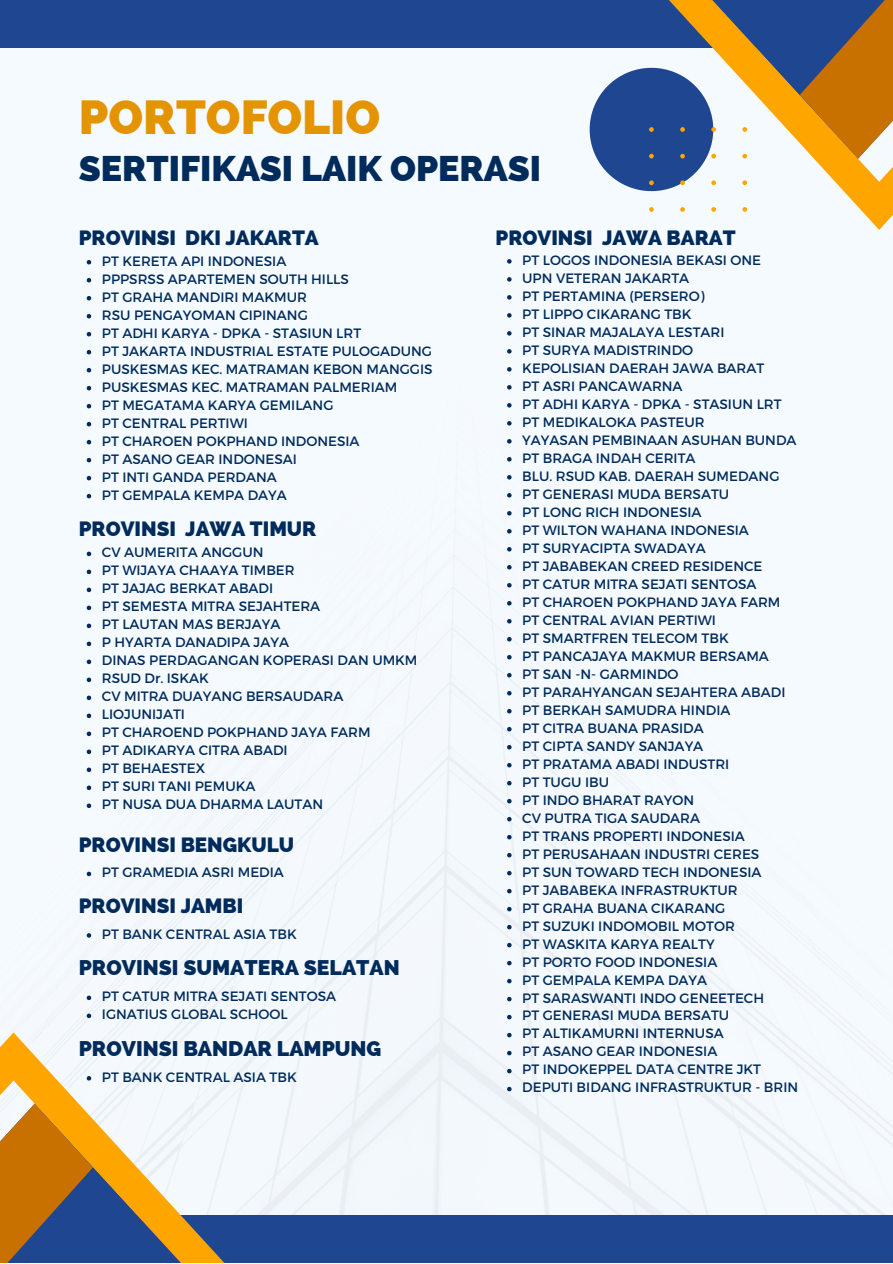
<style>
.page{position:relative;width:893px;height:1264px;background:#fff}
.page>*{position:absolute;margin:0;border:0;box-sizing:border-box;transform-origin:0 0}
.t1{font:800 47.85px "Raleway";color:#e49401}
.t2{font:800 35.7px "Raleway";color:#002b5b}
.t3{font:800 21.15px "Raleway";color:#002b5b}
.t4{font:800 20.7px "Raleway";color:#002b5b}
.t5{font:13.5px/18px "Montserrat";color:#002b5b}
</style>
<div class="page">
<div style="left:0;top:47px;width:892px;height:1168px;background:#f5fafe"></div>
<div style="left:0;top:0;width:892px;height:47px;background:#1f4690"></div>
<svg style="left:622px;top:191px;width:270px;height:39px;fill:#f5faff"></svg>
<svg style="left:649px;top:207px;width:4px;height:5px"></svg>
<svg style="left:680px;top:207px;width:5px;height:5px"></svg>
<svg style="left:711px;top:207px;width:5px;height:5px"></svg>
<svg style="left:589px;top:0;width:303px;height:191px"></svg>
<svg style="left:742px;top:207px;width:5px;height:5px"></svg>
<div style="left:0;top:1215px;width:892px;height:47px;background:#1f4690"></div>
<svg style="left:0;top:1032px;width:271px;height:230px"></svg>
<svg style="left:507px;top:259px;width:4px;height:5px"></svg>
<svg style="left:507px;top:277px;width:4px;height:4px"></svg>
<svg style="left:507px;top:295px;width:4px;height:4px"></svg>
<svg style="left:507px;top:313px;width:4px;height:4px"></svg>
<svg style="left:507px;top:331px;width:4px;height:4px"></svg>
<svg style="left:507px;top:349px;width:4px;height:4px"></svg>
<svg style="left:507px;top:367px;width:4px;height:4px"></svg>
<svg style="left:507px;top:385px;width:4px;height:4px"></svg>
<svg style="left:507px;top:403px;width:4px;height:4px"></svg>
<svg style="left:507px;top:421px;width:4px;height:4px"></svg>
<svg style="left:507px;top:439px;width:4px;height:4px"></svg>
<svg style="left:507px;top:457px;width:4px;height:4px"></svg>
<svg style="left:507px;top:475px;width:4px;height:4px"></svg>
<svg style="left:507px;top:493px;width:4px;height:4px"></svg>
<svg style="left:507px;top:511px;width:4px;height:4px"></svg>
<svg style="left:507px;top:529px;width:4px;height:4px"></svg>
<svg style="left:507px;top:547px;width:4px;height:4px"></svg>
<svg style="left:507px;top:565px;width:4px;height:4px"></svg>
<svg style="left:507px;top:583px;width:4px;height:4px"></svg>
<svg style="left:507px;top:601px;width:4px;height:4px"></svg>
<svg style="left:507px;top:619px;width:4px;height:4px"></svg>
<svg style="left:507px;top:637px;width:4px;height:4px"></svg>
<svg style="left:507px;top:655px;width:4px;height:4px"></svg>
<svg style="left:507px;top:673px;width:4px;height:4px"></svg>
<svg style="left:507px;top:691px;width:4px;height:4px"></svg>
<svg style="left:507px;top:709px;width:4px;height:4px"></svg>
<svg style="left:507px;top:727px;width:4px;height:4px"></svg>
<svg style="left:507px;top:745px;width:4px;height:4px"></svg>
<svg style="left:507px;top:763px;width:4px;height:4px"></svg>
<svg style="left:507px;top:781px;width:4px;height:4px"></svg>
<svg style="left:507px;top:799px;width:4px;height:4px"></svg>
<svg style="left:507px;top:817px;width:4px;height:4px"></svg>
<svg style="left:507px;top:835px;width:4px;height:4px"></svg>
<svg style="left:507px;top:853px;width:4px;height:4px"></svg>
<svg style="left:507px;top:870px;width:4px;height:5px"></svg>
<svg style="left:507px;top:888px;width:4px;height:5px"></svg>
<svg style="left:507px;top:906px;width:4px;height:5px"></svg>
<svg style="left:507px;top:924px;width:4px;height:5px"></svg>
<svg style="left:507px;top:942px;width:4px;height:5px"></svg>
<svg style="left:507px;top:960px;width:4px;height:5px"></svg>
<svg style="left:507px;top:978px;width:4px;height:5px"></svg>
<svg style="left:507px;top:996px;width:4px;height:5px"></svg>
<svg style="left:507px;top:1014px;width:4px;height:5px"></svg>
<svg style="left:507px;top:1032px;width:4px;height:5px"></svg>
<svg style="left:507px;top:1050px;width:4px;height:5px"></svg>
<svg style="left:507px;top:1068px;width:4px;height:5px"></svg>
<svg style="left:507px;top:1086px;width:4px;height:5px"></svg>
<svg style="left:87px;top:260px;width:4px;height:4px"></svg>
<svg style="left:87px;top:278px;width:4px;height:4px"></svg>
<svg style="left:87px;top:296px;width:4px;height:4px"></svg>
<svg style="left:87px;top:314px;width:4px;height:4px"></svg>
<svg style="left:87px;top:332px;width:4px;height:4px"></svg>
<svg style="left:87px;top:350px;width:4px;height:4px"></svg>
<svg style="left:87px;top:368px;width:4px;height:4px"></svg>
<svg style="left:87px;top:386px;width:4px;height:4px"></svg>
<svg style="left:87px;top:404px;width:4px;height:4px"></svg>
<svg style="left:87px;top:422px;width:4px;height:4px"></svg>
<svg style="left:87px;top:440px;width:4px;height:4px"></svg>
<svg style="left:87px;top:458px;width:4px;height:4px"></svg>
<svg style="left:87px;top:476px;width:4px;height:4px"></svg>
<svg style="left:87px;top:494px;width:4px;height:4px"></svg>
<svg style="left:87px;top:551px;width:4px;height:5px"></svg>
<svg style="left:87px;top:569px;width:4px;height:5px"></svg>
<svg style="left:87px;top:587px;width:4px;height:5px"></svg>
<svg style="left:87px;top:605px;width:4px;height:5px"></svg>
<svg style="left:87px;top:623px;width:4px;height:5px"></svg>
<svg style="left:87px;top:641px;width:4px;height:5px"></svg>
<svg style="left:87px;top:659px;width:4px;height:5px"></svg>
<svg style="left:87px;top:677px;width:4px;height:5px"></svg>
<svg style="left:87px;top:695px;width:4px;height:5px"></svg>
<svg style="left:87px;top:713px;width:4px;height:5px"></svg>
<svg style="left:87px;top:731px;width:4px;height:5px"></svg>
<svg style="left:87px;top:749px;width:4px;height:5px"></svg>
<svg style="left:87px;top:767px;width:4px;height:5px"></svg>
<svg style="left:87px;top:785px;width:4px;height:5px"></svg>
<svg style="left:87px;top:803px;width:4px;height:5px"></svg>
<svg style="left:87px;top:871px;width:4px;height:5px"></svg>
<svg style="left:87px;top:933px;width:4px;height:4px"></svg>
<svg style="left:87px;top:995px;width:4px;height:5px"></svg>
<svg style="left:87px;top:1013px;width:4px;height:5px"></svg>
<svg style="left:87px;top:1076px;width:4px;height:4px"></svg>
<h1 class="t1" style="left:79px;top:89px;width:303px">PORTOFOLIO</h1>
<h2 class="t2" style="left:79px;top:148px;width:464px">SERTIFIKASI LAIK OPERASI</h2>
<h3 class="t4" style="left:79px;top:225px;width:241px">PROVINSI DKI JAKARTA</h3>
<h3 class="t4" style="left:495px;top:225px;width:241px">PROVINSI JAWA BARAT</h3>
<p class="t5" style="left:522px;top:250px;width:277px">PT LOGOS INDONESIA BEKASI ONE<br>UPN VETERAN JAKARTA<br>PT PERTAMINA (PERSERO)<br>PT LIPPO CIKARANG TBK<br>PT SINAR MAJALAYA LESTARI<br>PT SURYA MADISTRINDO<br>KEPOLISIAN DAERAH JAWA BARAT<br>PT ASRI PANCAWARNA<br>PT ADHI KARYA - DPKA - STASIUN LRT<br>PT MEDIKALOKA PASTEUR<br>YAYASAN PEMBINAAN ASUHAN BUNDA<br>PT BRAGA INDAH CERITA<br>BLU. RSUD KAB. DAERAH SUMEDANG<br>PT GENERASI MUDA BERSATU<br>PT LONG RICH INDONESIA<br>PT WILTON WAHANA INDONESIA<br>PT SURYACIPTA SWADAYA<br>PT JABABEKAN CREED RESIDENCE<br>PT CATUR MITRA SEJATI SENTOSA<br>PT CHAROEN POKPHAND JAYA FARM<br>PT CENTRAL AVIAN PERTIWI<br>PT SMARTFREN TELECOM TBK<br>PT PANCAJAYA MAKMUR BERSAMA<br>PT SAN -N- GARMINDO<br>PT PARAHYANGAN SEJAHTERA ABADI<br>PT BERKAH SAMUDRA HINDIA<br>PT CITRA BUANA PRASIDA<br>PT CIPTA SANDY SANJAYA<br>PT PRATAMA ABADI INDUSTRI<br>PT TUGU IBU<br>PT INDO BHARAT RAYON<br>CV PUTRA TIGA SAUDARA<br>PT TRANS PROPERTI INDONESIA<br>PT PERUSAHAAN INDUSTRI CERES<br>PT SUN TOWARD TECH INDONESIA<br>PT JABABEKA INFRASTRUKTUR<br>PT GRAHA BUANA CIKARANG<br>PT SUZUKI INDOMOBIL MOTOR<br>PT WASKITA KARYA REALTY<br>PT PORTO FOOD INDONESIA<br>PT GEMPALA KEMPA DAYA<br>PT SARASWANTI INDO GENEETECH<br>PT GENERASI MUDA BERSATU<br>PT ALTIKAMURNI INTERNUSA<br>PT ASANO GEAR INDONESIA<br>PT INDOKEPPEL DATA CENTRE JKT<br>DEPUTI BIDANG INFRASTRUKTUR - BRIN</p>
<p class="t5" style="left:102px;top:251px;width:332px">PT KERETA API INDONESIA<br>PPPSRSS APARTEMEN SOUTH HILLS<br>PT GRAHA MANDIRI MAKMUR<br>RSU PENGAYOMAN CIPINANG<br>PT ADHI KARYA - DPKA - STASIUN LRT<br>PT JAKARTA INDUSTRIAL ESTATE PULOGADUNG<br>PUSKESMAS KEC. MATRAMAN KEBON MANGGIS<br>PUSKESMAS KEC. MATRAMAN PALMERIAM<br>PT MEGATAMA KARYA GEMILANG<br>PT CENTRAL PERTIWI<br>PT CHAROEN POKPHAND INDONESIA<br>PT ASANO GEAR INDONESAI<br>PT INTI GANDA PERDANA<br>PT GEMPALA KEMPA DAYA</p>
<h3 class="t4" style="left:79px;top:516px;width:239px">PROVINSI JAWA TIMUR</h3>
<p class="t5" style="left:102px;top:543px;width:317px">CV AUMERITA ANGGUN<br>PT WIJAYA CHAAYA TIMBER<br>PT JAJAG BERKAT ABADI<br>PT SEMESTA MITRA SEJAHTERA<br>PT LAUTAN MAS BERJAYA<br>P HYARTA DANADIPA JAYA<br>DINAS PERDAGANGAN KOPERASI DAN UMKM<br>RSUD Dr. ISKAK<br>CV MITRA DUAYANG BERSAUDARA<br>LIOJUNIJATI<br>PT CHAROEND POKPHAND JAYA FARM<br>PT ADIKARYA CITRA ABADI<br>PT BEHAESTEX<br>PT SURI TANI PEMUKA<br>PT NUSA DUA DHARMA LAUTAN</p>
<h3 class="t4" style="left:79px;top:832px;width:217px">PROVINSI BENGKULU</h3>
<p class="t5" style="left:102px;top:862px;width:183px">PT GRAMEDIA ASRI MEDIA</p>
<h3 class="t4" style="left:79px;top:893px;width:166px">PROVINSI JAMBI</h3>
<p class="t5" style="left:102px;top:924px;width:196px">PT BANK CENTRAL ASIA TBK</p>
<h3 class="t3" style="left:79px;top:955px;width:322px">PROVINSI SUMATERA SELATAN</h3>
<p class="t5" style="left:102px;top:986px;width:236px">PT CATUR MITRA SEJATI SENTOSA<br>IGNATIUS GLOBAL SCHOOL</p>
<h3 class="t3" style="left:79px;top:1035px;width:304px">PROVINSI BANDAR LAMPUNG</h3>
<p class="t5" style="left:102px;top:1067px;width:196px">PT BANK CENTRAL ASIA TBK</p>
</div>
